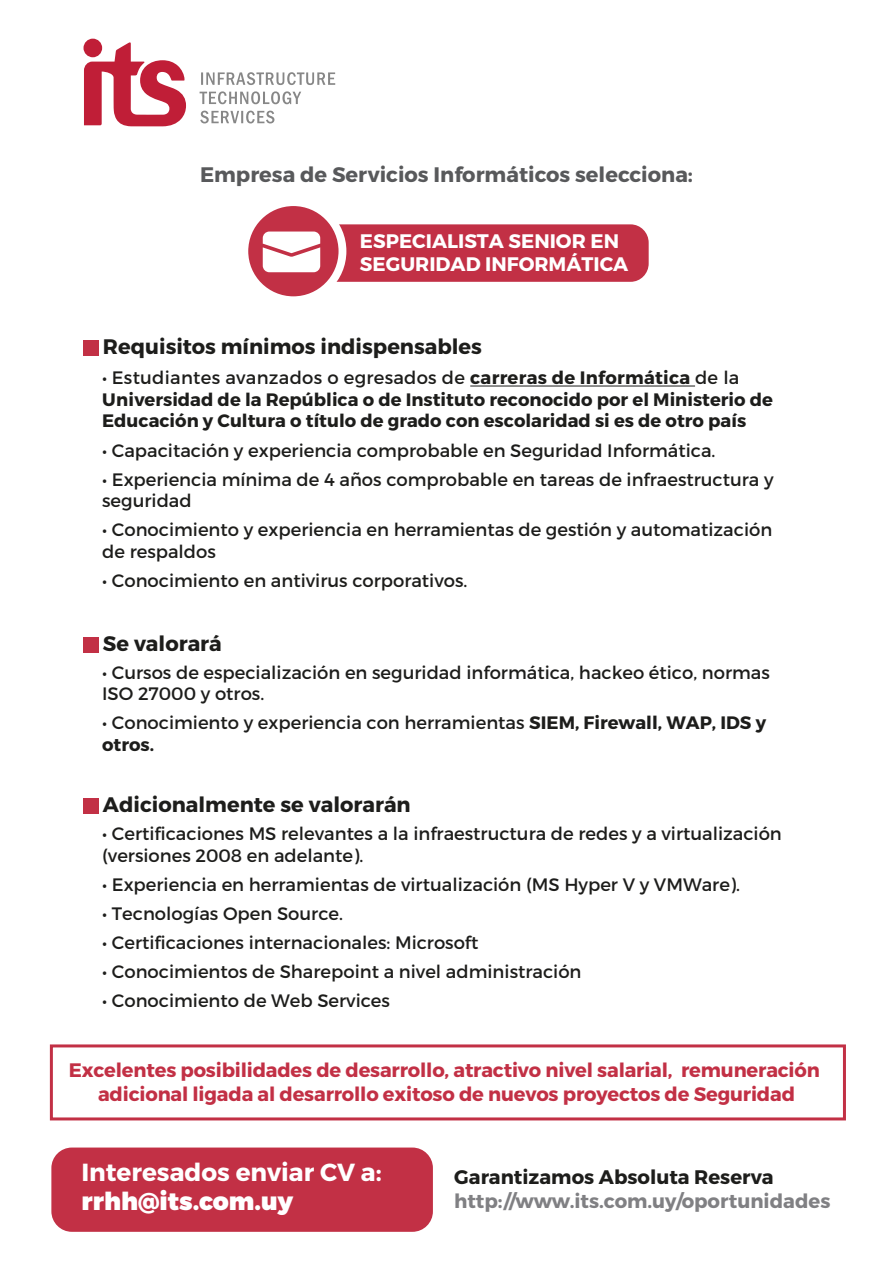
<style>
.page{position:relative;width:893px;height:1263px;background:#fff}
.page>*{position:absolute;margin:0;border:0;box-sizing:border-box;transform-origin:0 0}
.t1{font:700 24.75px "Montserrat";color:#fff}
.t2{font:900 24.75px "Montserrat";color:#fff}
.t3{font:700 21px "Montserrat";color:#1d1d1b}
.t4{font:700 21px "Montserrat";color:#58595b}
.t5{font:700 19.65px/23.5px "Montserrat";color:#fff}
.t6{font:700 19.65px "Montserrat";color:#808083}
.t7{font:700 19.65px "Montserrat";color:#1d1d1b}
.t8{font:700 19.5px/23.4px "Montserrat";letter-spacing:-.01em;color:#c23045;text-align:center}
.t9{font:18px/21.6px "Montserrat";color:#1d1d1b}
.t10{font:700 18px/21.6px "Montserrat";color:#1d1d1b}
.s1{font-weight:400}
.s2{font-weight:700}
</style>
<div class="page">
<svg style="left:200px;top:72px;width:135px;height:51px"></svg>
<svg style="left:84px;top:39px;width:102px;height:87px"></svg>
<div style="left:314px;top:224px;width:335px;height:58px;background:#c23045;border-radius:18px"></div>
<svg style="left:244px;top:202px;width:98px;height:98px;fill:#c23045"></svg>
<div style="left:240px;top:198px;width:106px;height:106px;border:8px solid #fff;border-radius:50%"></div>
<svg style="left:263px;top:232px;width:57px;height:40px"></svg>
<div style="left:84px;top:340px;width:15px;height:16px;background:#c23045"></div>
<div style="left:84px;top:637px;width:15px;height:15px;background:#c23045"></div>
<div style="left:84px;top:799px;width:15px;height:15px;background:#c23045"></div>
<hr style="left:470px;top:386px;width:225px;height:1px;background:#1d1d1b">
<div style="left:51px;top:1147px;width:382px;height:85px;background:#c23045;border-radius:20px"></div>
<div style="left:50px;top:1044px;width:796px;height:76px;border:3px solid #c23045"></div>
<p class="t4" style="left:200px;top:162px;width:494px">Empresa de Servicios Informáticos selecciona:</p>
<p class="t5" style="left:360px;top:229px;width:270px">ESPECIALISTA SENIOR EN<br>SEGURIDAD INFORMÁTICA</p>
<p class="t3" style="left:103px;top:333px;width:381px">Requisitos mínimos indispensables</p>
<p class="t10" style="left:102px;top:367px;width:672px"><span class="s1">• Estudiantes avanzados o egresados de</span> carreras de Informática <span class="s1">de la<br></span>Universidad de la República o de Instituto reconocido por el Ministerio de<br>Educación y Cultura o título de grado con escolaridad si es de otro país</p>
<p class="t9" style="left:102px;top:439px;width:615px">• Capacitación y experiencia comprobable en Seguridad Informática.</p>
<p class="t9" style="left:102px;top:468px;width:673px">• Experiencia mínima de 4 años comprobable en tareas de infraestructura y seguridad</p>
<p class="t9" style="left:102px;top:519px;width:672px">• Conocimiento y experiencia en herramientas de gestión y automatización de respaldos</p>
<p class="t9" style="left:102px;top:570px;width:367px">• Conocimiento en antivirus corporativos.</p>
<p class="t3" style="left:103px;top:630px;width:120px">Se valorará</p>
<p class="t9" style="left:102px;top:661px;width:669px">• Cursos de especialización en seguridad informática, hackeo ético, normas<br>ISO 27000 y otros.</p>
<p class="t9" style="left:102px;top:712px;width:665px">• Conocimiento y experiencia con herramientas <span class="s2">SIEM, Firewall, WAP, IDS y otros.</span></p>
<p class="t3" style="left:103px;top:792px;width:309px">Adicionalmente se valorarán</p>
<p class="t9" style="left:102px;top:823px;width:681px">• Certificaciones MS relevantes a la infraestructura de redes y a virtualización (versiones 2008 en adelante).</p>
<p class="t9" style="left:102px;top:873px;width:639px">• Experiencia en herramientas de virtualización (MS Hyper V y VMWare).</p>
<p class="t9" style="left:102px;top:903px;width:242px">• Tecnologías Open Source.</p>
<p class="t9" style="left:102px;top:932px;width:378px">• Certificaciones internacionales: Microsoft</p>
<p class="t9" style="left:102px;top:961px;width:481px">• Conocimientos de Sharepoint a nivel administración</p>
<p class="t9" style="left:102px;top:990px;width:289px">• Conocimiento de Web Services</p>
<p class="t8" style="left:69px;top:1059px;width:752px">Excelentes posibilidades de desarrollo, atractivo nivel salarial, remuneración adicional ligada al desarrollo exitoso de nuevos proyectos de Seguridad</p>
<h1 class="t1" style="left:81px;top:1156px;width:302px">Interesados enviar CV a:</h1>
<h1 class="t2" style="left:81px;top:1186px;width:213px">rrhh@its.com.uy</h1>
<p class="t7" style="left:454px;top:1165px;width:321px">Garantizamos Absoluta Reserva</p>
<p class="t6" style="left:454px;top:1188px;width:378px">http://www.its.com.uy/oportunidades</p>
</div>
